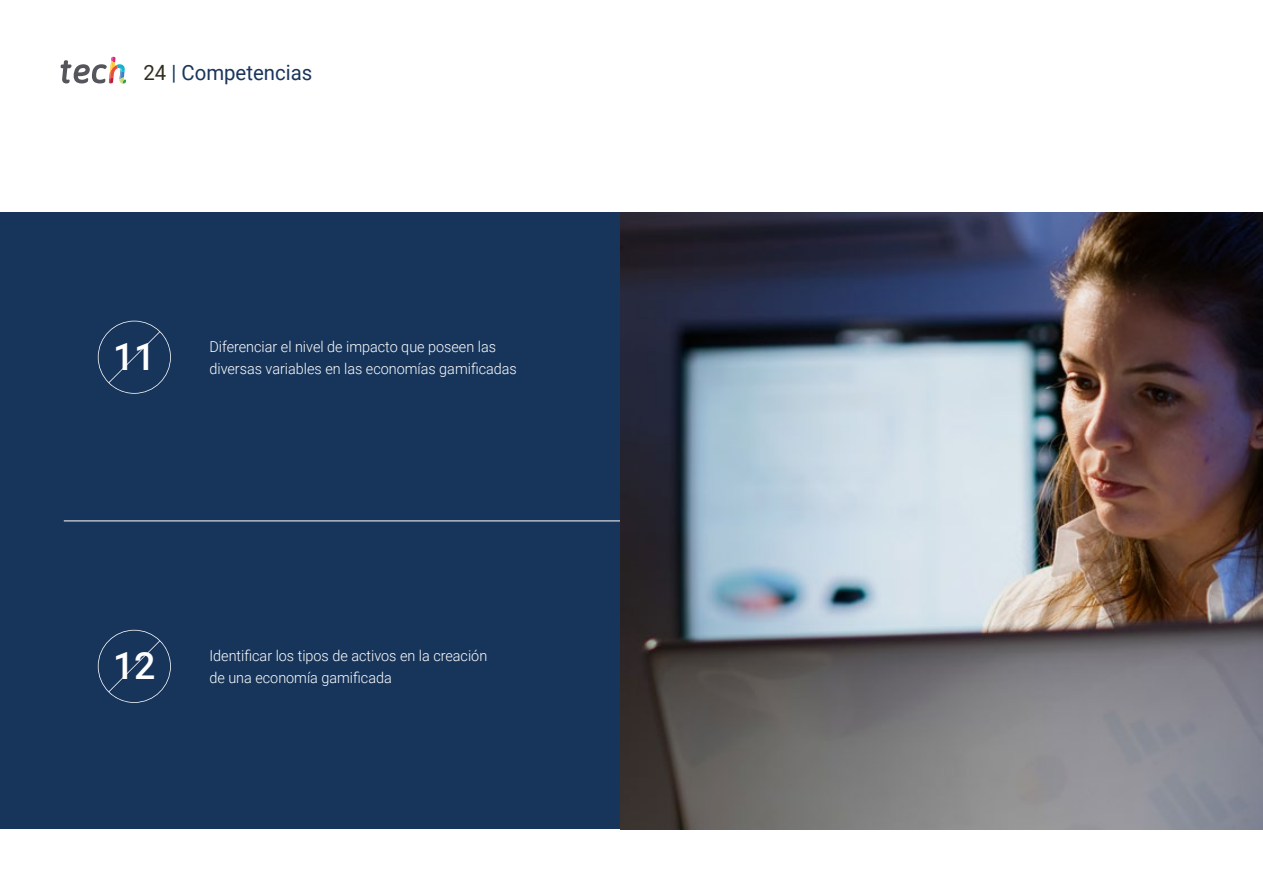
<style>
.page{position:relative;width:1263px;height:893px;background:#fff}
.page>*{position:absolute;margin:0;border:0;box-sizing:border-box;transform-origin:0 0}
.t1{font:500 37.5px "Roboto";color:#fff}
.t2{font:21px "Roboto";color:#1a355c}
.t3{font:300 15px/22.5px "Roboto";color:#fff;scale:.96 1}
.s1{color:#312e20}
</style>
<div class="page">
<svg style="left:61px;top:57px;width:65px;height:27px"></svg>
<div style="left:0;top:213px;width:621px;height:616px;background:#17355b"></div>
<svg style="left:98px;top:321px;width:73px;height:73px"></svg>
<svg style="left:98px;top:630px;width:73px;height:73px"></svg>
<hr style="left:64px;top:521px;width:1199px;height:1px;background:#fff">
<img style="left:621px;top:213px;width:642px;height:616px">
<h2 class="t2" style="left:144px;top:57px;width:170px"><span class="s1">24</span> | Competencias</h2>
<h1 class="t1" style="left:113px;top:330px;width:44px">11</h1>
<p class="t3" style="left:209px;top:334px;width:300px">Diferenciar el nivel de impacto que poseen las</p>
<p class="t3" style="left:209px;top:357px;width:322px">diversas variables en las economías gamificadas</p>
<h1 class="t1" style="left:113px;top:639px;width:44px">12</h1>
<p class="t3" style="left:209px;top:644px;width:291px">Identificar los tipos de activos en la creación de una economía gamificada</p>
</div>
